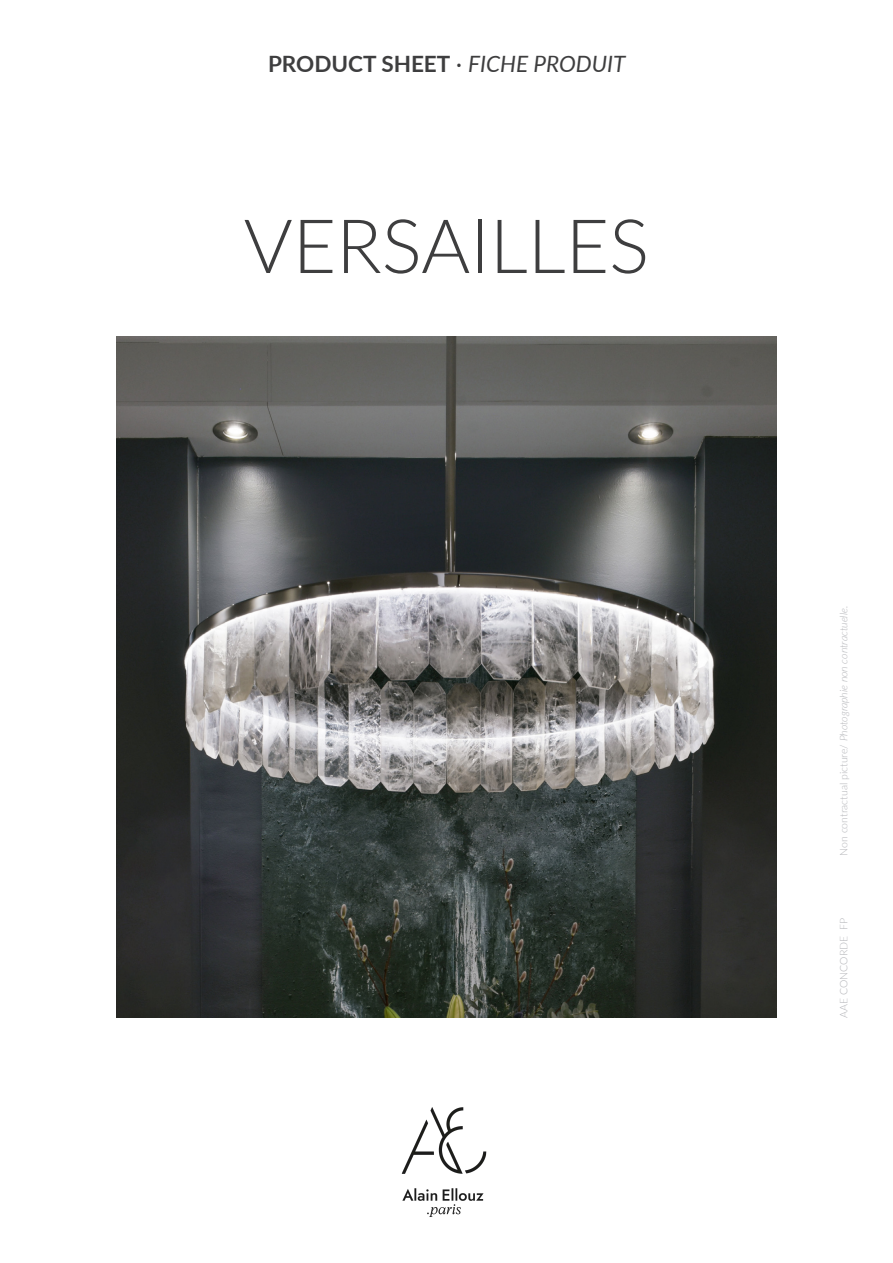
<style>
.page{position:relative;width:893px;height:1263px;background:#fff}
.page>*{position:absolute;margin:0;border:0;box-sizing:border-box;transform-origin:0 0}
.t1{font:300 75px "Lato";color:#3e3e3f}
.t2{font:700 22.5px "Lato";color:#3e3e3f}
.t3{font:italic 300 10.5px "Lato";color:#b2b3b7}
.t4{font:300 10.5px "Lato";color:#b2b3b7}
.s1{font-weight:400}
.s2{font-weight:400;font-style:italic}
.s3{font-style:normal}
</style>
<div class="page">
<img style="left:117px;top:337px;width:659px;height:680px">
<img style="left:401px;top:1107px;width:86px;height:110px">
<p class="t2" style="left:268px;top:47px;width:359px">PRODUCT SHEET <span class="s1">·</span> <span class="s2">FICHE PRODUIT</span></p>
<p class="t1" style="left:244px;top:194px;width:407px">VERSAILLES</p>
<p class="t3" style="left:836px;top:856px;width:251px;rotate:-90deg"><span class="s3">Non contractual picture/</span> Photographie non contractuelle.</p>
<p class="t4" style="left:836px;top:1017px;width:101px;rotate:-90deg">AAE CONCORDE FP</p>
</div>
